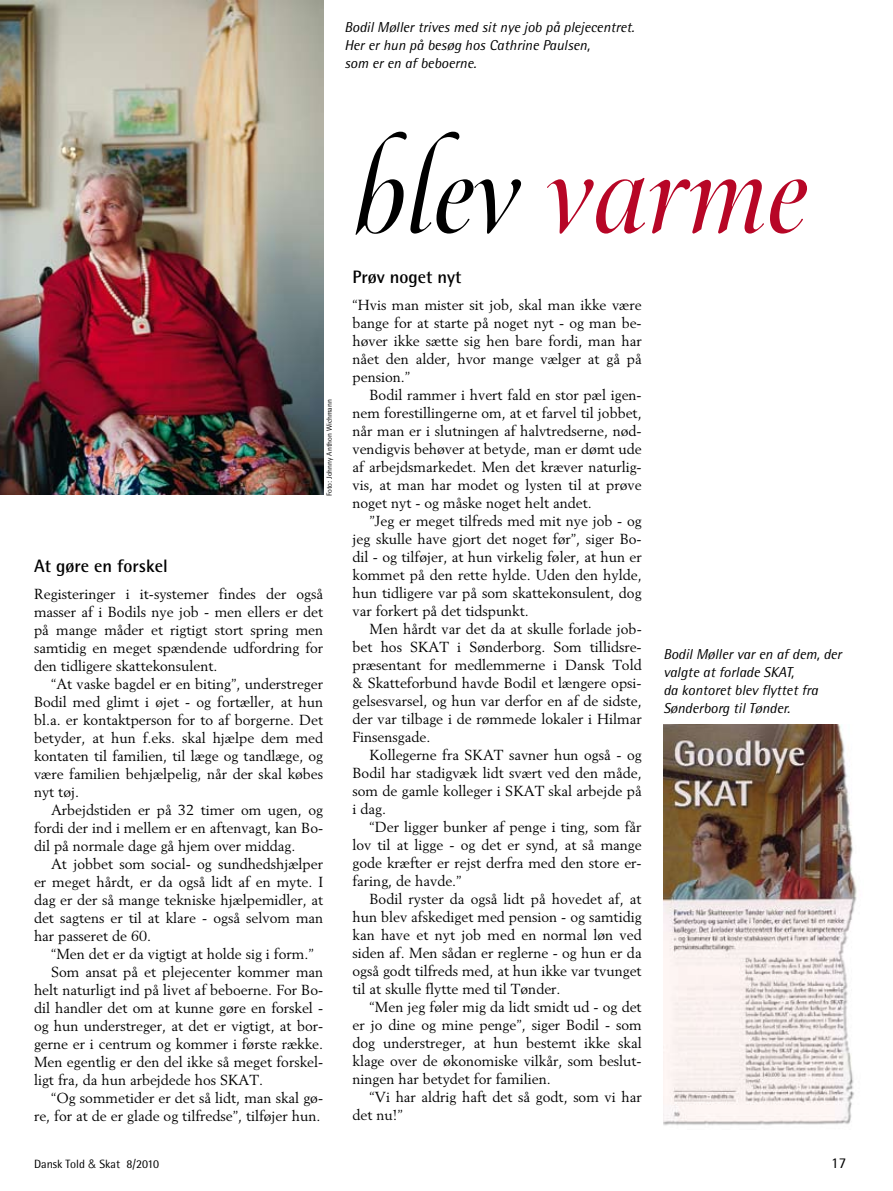
<style>
.page{position:relative;width:893px;height:1191px;background:#fff}
.page>*{position:absolute;margin:0;border:0;box-sizing:border-box;transform-origin:0 0}
.t1{font:120px "Arepo Italic Swash";color:#b70626}
.t2{font:700 18px "Rotis Semi Sans";color:#000}
.t3{font:15px "Rotis Semi Sans";color:#000}
.t4{font:14.4px/18px "Berling";color:#000;text-align:justify}
.t5{font:italic 14.4px/18px "Rotis Semi Sans";color:#000}
.t6{font:12px "Rotis Semi Sans";color:#000}
.t7{font:7.5px "Rotis Semi Sans";color:#000}
.s1{color:#000}
.s2{font-family:"Helvetica";font-weight:300}
</style>
<div class="page">
<img style="left:0;top:0;width:323px;height:495px">
<img style="left:663px;top:724px;width:194px;height:402px">
<p class="t5" style="left:344px;top:18px;width:292px">Bodil Møller trives med sit nye job på plejecentret.<br>Her er hun på besøg hos Cathrine Paulsen,<br>som er en af beboerne.</p>
<p class="t7" style="left:325px;top:496px;width:98px;rotate:-90deg">Foto: Johnny Anthon Wichmann</p>
<p class="t2" style="left:34px;top:555px;width:135px">At gøre en forskel</p>
<p class="t4" style="left:34px;top:585px;width:291px">Registeringer i it-systemer findes der også masser af i Bodils nye job - men ellers er det på mange måder et rigtigt stort spring men samtidig en meget spændende udfordring for den tidligere skattekonsulent.</p>
<p class="t4" style="left:34px;top:675px;width:291px;text-indent:17px">“At vaske bagdel er en biting”, understreger Bodil med glimt i øjet - og fortæller, at hun bl.a. er kontaktperson for to af borgerne. Det betyder, at hun f.eks. skal hjælpe dem med kontaten til familien, til læge og tandlæge, og være familien behjælpelig, når der skal købes nyt tøj.</p>
<p class="t4" style="left:34px;top:801px;width:291px;text-indent:17px">Arbejdstiden er på 32 timer om ugen, og fordi der ind i mellem er en aftenvagt, kan Bo&shy;dil på normale dage gå hjem over middag.</p>
<p class="t4" style="left:34px;top:855px;width:291px;text-indent:17px">At jobbet som social- og sundhedshjælper er meget hårdt, er da også lidt af en myte. I dag er der så mange tekniske hjælpemidler, at det sagtens er til at klare - også selvom man har passeret de 60.</p>
<p class="t4" style="left:51px;top:945px;width:264px">“Men det er da vigtigt at holde sig i form.”</p>
<p class="t4" style="left:51px;top:963px;width:274px">Som ansat på et plejecenter kommer man</p>
<p class="t4" style="left:34px;top:981px;width:291px">helt naturligt ind på livet af beboerne. For Bo-</p>
<p class="t4" style="left:34px;top:999px;width:291px">dil handler det om at kunne gøre en forskel -</p>
<p class="t4" style="left:34px;top:1017px;width:291px">og hun understreger, at det er vigtigt, at bor-</p>
<p class="t4" style="left:34px;top:1035px;width:291px">gerne er i centrum og kommer i første række.</p>
<p class="t4" style="left:34px;top:1053px;width:291px">Men egentlig er den del ikke så meget forskel-</p>
<p class="t4" style="left:34px;top:1071px;width:231px">ligt fra, da hun arbejdede hos SKAT.</p>
<p class="t4" style="left:51px;top:1089px;width:274px">“Og sommetider er det så lidt, man skal gø-</p>
<p class="t4" style="left:34px;top:1107px;width:288px">re, for at de er glade og tilfredse”, tilføjer hun.</p>
<h1 class="t1" style="left:353px;top:130px;width:456px"><span class="s1">blev</span> varme</h1>
<p class="t2" style="left:352px;top:266px;width:111px">Prøv noget nyt</p>
<p class="t4" style="left:352px;top:296px;width:291px">“Hvis man mister sit job, skal man ikke være bange for at starte på noget nyt - og man be&shy;høver ikke sætte sig hen bare fordi, man har nået den alder, hvor mange vælger at gå på pension.”</p>
<p class="t4" style="left:352px;top:386px;width:291px;text-indent:17px">Bodil rammer i hvert fald en stor pæl igen&shy;nem forestillingerne om, at et farvel til jobbet, når man er i slutningen af halvtredserne, nød&shy;vendigvis behøver at betyde, man er dømt ude af arbejdsmarkedet. Men det kræver naturlig&shy;vis, at man har modet og lysten til at prøve noget nyt - og måske noget helt andet.</p>
<p class="t4" style="left:352px;top:512px;width:291px;text-indent:17px">”Jeg er meget tilfreds med mit nye job - og jeg skulle have gjort det noget før”, siger Bo&shy;dil - og tilføjer, at hun virkelig føler, at hun er kommet på den rette hylde. Uden den hylde, hun tidligere var på som skattekonsulent, dog var forkert på det tidspunkt.</p>
<p class="t4" style="left:352px;top:620px;width:291px;text-indent:17px">Men hårdt var det da at skulle forlade job&shy;bet hos SKAT i Sønderborg. Som tillidsre&shy;præsentant for medlemmerne i Dansk Told &amp; Skatteforbund havde Bodil et længere opsi&shy;gelsesvarsel, og hun var derfor en af de sidste, der var tilbage i de rømmede lokaler i Hilmar Finsensgade.</p>
<p class="t4" style="left:352px;top:746px;width:291px;text-indent:17px">Kollegerne fra SKAT savner hun også - og Bodil har stadigvæk lidt svært ved den måde, som de gamle kolleger i SKAT skal arbejde på i dag.</p>
<p class="t4" style="left:352px;top:818px;width:291px;text-indent:17px">“Der ligger bunker af penge i ting, som får lov til at ligge - og det er synd, at så mange gode kræfter er rejst derfra med den store er&shy;faring, de havde.”</p>
<p class="t4" style="left:352px;top:890px;width:291px;text-indent:17px">Bodil ryster da også lidt på hovedet af, at hun blev afskediget med pension - og samtidig kan have et nyt job med en normal løn ved siden af. Men sådan er reglerne - og hun er da også godt tilfreds med, at hun ikke var tvunget til at skulle flytte med til Tønder.</p>
<p class="t4" style="left:352px;top:998px;width:291px;text-indent:17px">“Men jeg føler mig da lidt smidt ud - og det er jo dine og mine penge”, siger Bodil - som dog understreger, at hun bestemt ikke skal klage over de økonomiske vilkår, som beslut&shy;ningen har betydet for familien.</p>
<p class="t4" style="left:352px;top:1088px;width:291px;text-indent:17px">“Vi har aldrig haft det så godt, som vi har det nu!”</p>
<p class="t5" style="left:663px;top:645px;width:180px">Bodil Møller var en af dem, der valgte at forlade SKAT,<br>da kontoret blev flyttet fra<br>Sønderborg til Tønder.</p>
<p class="t6" style="left:34px;top:1157px;width:127px">Dansk Told <span class="s2">&amp;</span> Skat 8/2010</p>
<p class="t3" style="left:831px;top:1154px;width:17px">17</p>
</div>
